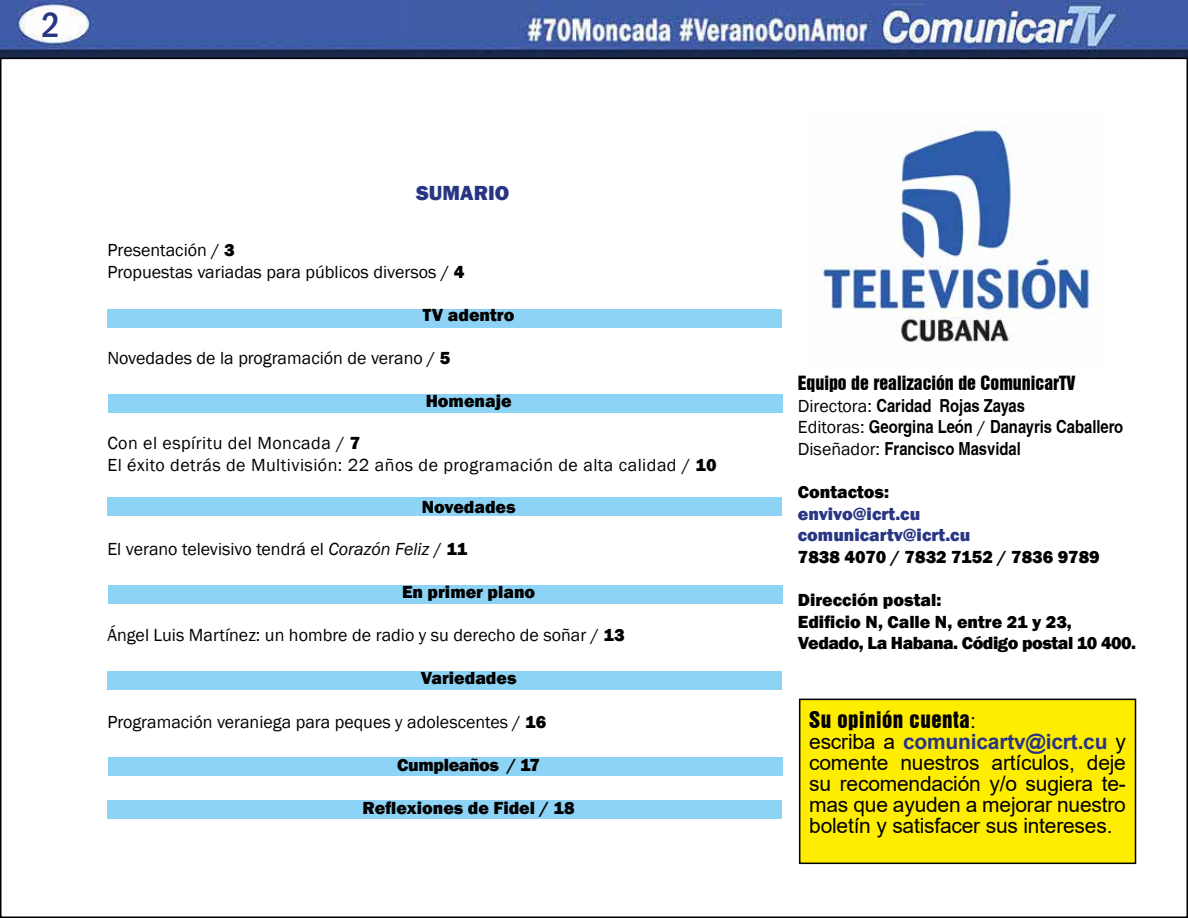
<style>
.page{position:relative;width:1188px;height:918px;background:#fff}
.page>*{position:absolute;margin:0;border:0;box-sizing:border-box;transform-origin:0 0}
.t1{font:500 condensed 36px "Franklin Gothic";color:#283583}
.t2{font:21px/21px "Arial";letter-spacing:-.01em;color:#000;text-align:justify}
.t3{font:21px "Swiss 921 BT Regular A";letter-spacing:.025em;color:#000}
.t4{font:800 21px "Franklin Gothic";color:#283583}
.t5{font:18px/21.6px "Franklin Gothic";color:#000}
.t6{font:800 18px/21.6px "Franklin Gothic";color:#000}
.t7{font:700 condensed 18px/21.6px "Helvetica";color:#000}
.t8{font:18px/21.6px "Franklin Gothic";letter-spacing:.025em;color:#000}
.t9{font:800 18px/21.6px "Franklin Gothic";color:#283583}
.t10{font:18px "Swiss 921 BT Regular A";color:#000}
.t11{font:800 18px "Franklin Gothic";letter-spacing:-.02em;color:#000}
.s1{font-weight:800}
.s2{font-style:italic}
.s3{font-family:"Franklin Gothic";font-weight:400;font-stretch:normal}
.s4{font-family:"Arial"}
.s5{font-weight:700;color:#283583}
</style>
<div class="page">
<img style="left:0;top:0;width:1188px;height:58px">
<div style="left:107px;top:309px;width:675px;height:19px;background:#8dd3f6"></div>
<img style="left:823px;top:126px;width:270px;height:217px">
<div style="left:800px;top:699px;width:336px;height:164px;background:#ffed00"></div>
<div style="left:799px;top:699px;width:337px;height:165px;border:2px solid #000"></div>
<div style="left:108px;top:395px;width:675px;height:18px;background:#8dd3f6"></div>
<div style="left:108px;top:585px;width:675px;height:18px;background:#8dd3f6"></div>
<div style="left:108px;top:497px;width:674px;height:19px;background:#8dd3f6"></div>
<div style="left:107px;top:671px;width:675px;height:18px;background:#8dd3f6"></div>
<div style="left:108px;top:757px;width:675px;height:18px;background:#8dd3f6"></div>
<div style="left:107px;top:800px;width:675px;height:19px;background:#8dd3f6"></div>
<h1 class="t1" style="left:41px;top:1px;width:20px">2</h1>
<p class="t4" style="left:416px;top:179px;width:95px">SUMARIO</p>
<p class="t5" style="left:107px;top:240px;width:358px">Presentación / <span class="s1">3<br></span>Propuestas variadas para públicos diversos / <span class="s1">4</span></p>
<p class="t6" style="left:423px;top:304px;width:93px">TV adentro</p>
<p class="t5" style="left:107px;top:348px;width:345px">Novedades de la programación de verano / <span class="s1">5</span></p>
<p class="t6" style="left:426px;top:390px;width:87px">Homenaje</p>
<p class="t8" style="left:107px;top:433px;width:611px">Con el espíritu del Moncada / <span class="s1">7<br></span>El éxito detrás de Multivisión: 22 años de programación de alta calidad / <span class="s1">10</span></p>
<p class="t6" style="left:422px;top:497px;width:96px">Novedades</p>
<p class="t5" style="left:107px;top:539px;width:361px">El verano televisivo tendrá el <span class="s2">Corazón Feliz</span> / <span class="s1">11</span></p>
<p class="t6" style="left:402px;top:581px;width:135px">En primer plano</p>
<p class="t5" style="left:107px;top:625px;width:519px">Ángel Luis Martínez: un hombre de radio y su derecho de soñar / <span class="s1">13</span></p>
<p class="t6" style="left:421px;top:668px;width:97px">Variedades</p>
<p class="t5" style="left:107px;top:711px;width:440px">Programación veraniega para peques y adolescentes / <span class="s1">16</span></p>
<p class="t11" style="left:397px;top:753px;width:144px">Cumpleaños / 17</p>
<p class="t6" style="left:363px;top:797px;width:214px">Reflexiones de Fidel / 18</p>
<p class="t10" style="left:798px;top:371px;width:279px">Equipo de realización de ComunicarTV</p>
<p class="t7" style="left:798px;top:394px;width:327px"><span class="s3">Directora:</span> Caridad Rojas Zayas<br><span class="s3">Editoras:</span> Georgina León <span class="s3">/</span> Danayris Caballero<br><span class="s3">Diseñador:</span> Francisco Masvidal</p>
<p class="t6" style="left:798px;top:481px;width:93px">Contactos:</p>
<p class="t9" style="left:798px;top:503px;width:174px">envivo@icrt.cu comunicartv@icrt.cu</p>
<p class="t6" style="left:798px;top:546px;width:303px">7838 4070 / 7832 7152 / 7836 9789</p>
<p class="t6" style="left:798px;top:589px;width:340px">Dirección postal:<br>Edificio N, Calle N, entre 21 y 23,<br>Vedado, La Habana. Código postal 10 400.</p>
<p class="t3" style="left:809px;top:706px;width:168px">Su opinión cuenta<span class="s4">:</span></p>
<p class="t2" style="left:809px;top:731px;width:318px">escriba a <span class="s5">comunicartv@icrt.cu</span> y comente nuestros artículos, deje su recomendación y/o sugiera te&shy;mas que ayuden a mejorar nuestro boletín y satisfacer sus intereses.</p>
</div>
